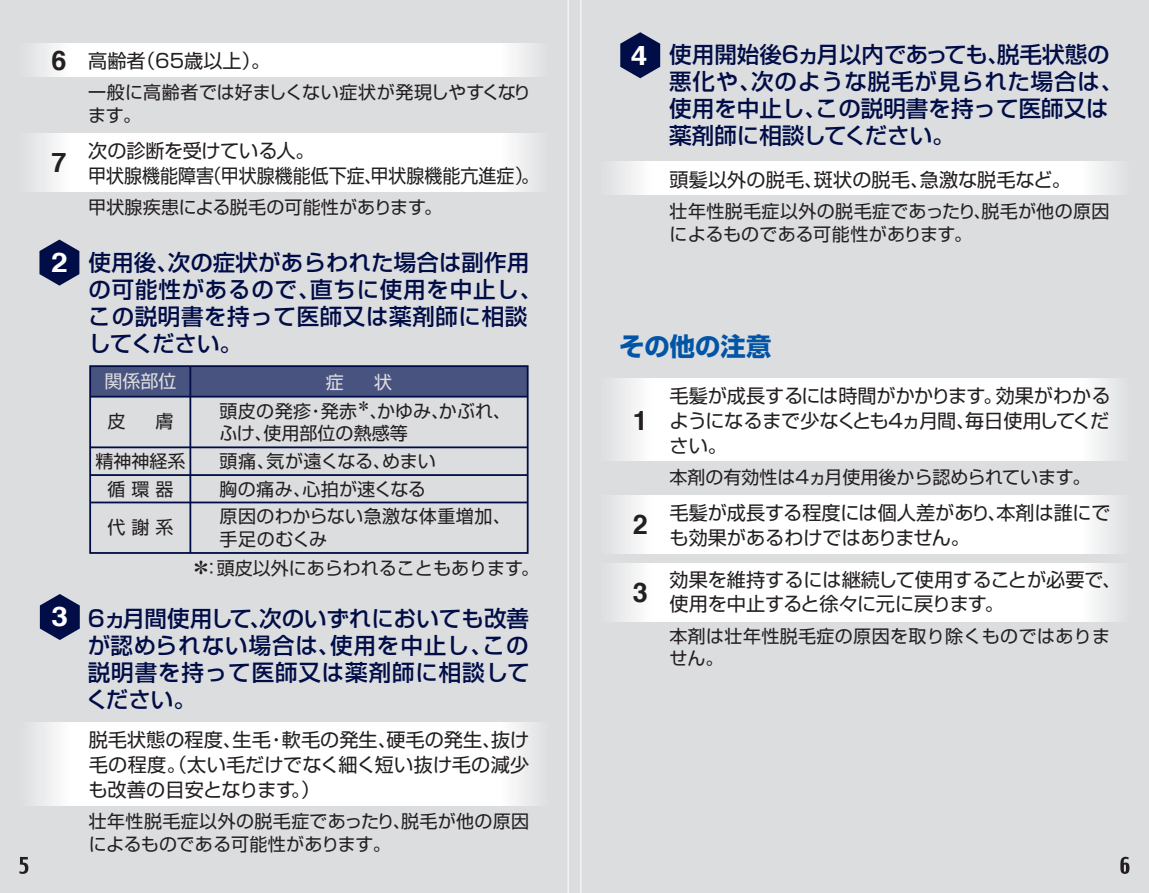
<style>
.page{position:relative;width:1149px;height:893px;background:#fff}
.page>*{position:absolute;margin:0;border:0;box-sizing:border-box;transform-origin:0 0}
.t1{font:700 27px "Helvetica";color:#231f20}
.t2{font:700 27px "Helvetica";color:#fff;scale:1.11 1}
.t3{font:700 25.43px "Shin Go Pro";color:#0154a6}
.t4{font:500 22.5px/27px "Shin Go Pro";letter-spacing:.025em;color:#000d46}
.t5{font:500 22.5px/27px "Shin Go Pro";color:#000d46}
.t6{font:19.12px/24.8px "Shin Go Pro";color:#231f20}
.t7{font:18px/22.5px "Shin Go Pro";letter-spacing:.01em;color:#231f20}
.t8{font:18px "Shin Go Pro";color:#dcdddf}
.s1{font-family:"Helvetica";font-weight:700;font-size:27px}
.s2{font-size:22.5px}
</style>
<div class="page">
<div style="left:0;top:0;width:1148px;height:893px;background:#dcdddf"></div>
<svg style="left:39px;top:240px;width:40px;height:46px"></svg>
<svg style="left:620px;top:32px;width:40px;height:46px"></svg>
<svg style="left:40px;top:594px;width:40px;height:46px"></svg>
<svg style="left:35px;top:44px;width:499px;height:33px;background:#fdfdfd"></svg>
<svg style="left:35px;top:723px;width:499px;height:82px;background:#fdfdfd"></svg>
<div style="left:90px;top:367px;width:437px;height:30px;background:#48537f"></div>
<hr style="left:90px;top:446px;width:437px;height:2px;background:#000d46">
<hr style="left:90px;top:396px;width:437px;height:2px;background:#000d46">
<hr style="left:90px;top:474px;width:437px;height:2px;background:#000d46">
<hr style="left:90px;top:502px;width:437px;height:1px;background:#000d46">
<hr style="left:189px;top:367px;width:2px;height:186px;background:#000d46">
<div style="left:89px;top:365px;width:439px;height:189px;border:2px solid #000d46"></div>
<svg style="left:616px;top:162px;width:499px;height:33px;background:#fdfdfd"></svg>
<svg style="left:616px;top:379px;width:499px;height:82px;background:#fdfdfd"></svg>
<svg style="left:616px;top:496px;width:499px;height:58px;background:#fdfdfd"></svg>
<svg style="left:616px;top:564px;width:499px;height:58px;background:#fdfdfd"></svg>
<svg style="left:35px;top:133px;width:499px;height:58px;background:#fdfdfd"></svg>
<svg style="left:19px;top:857px;width:9px;height:17px"></svg>
<svg style="left:1120px;top:857px;width:9px;height:17px"></svg>
<hr style="left:580px;top:0;width:1px;height:893px;background:#fff">
<hr style="left:567px;top:0;width:1px;height:893px;background:#fff">
<p class="t6" style="left:51px;top:46px;width:220px"><span class="s1">6</span> 高齢者（65歳以上）。</p>
<p class="t7" style="left:88px;top:79px;width:444px">一般に高齢者では好ましくない症状が発現しやすくなります。</p>
<p class="t6" style="left:88px;top:136px;width:452px">次の診断を受けている人。<br>甲状腺機能障害（甲状腺機能低下症、甲状腺機能亢進症）。</p>
<p class="t7" style="left:88px;top:194px;width:355px">甲状腺疾患による脱毛の可能性があります。</p>
<h1 class="t1" style="left:51px;top:141px;width:17px">7</h1>
<h1 class="t2" style="left:51px;top:240px;width:16px">2</h1>
<h1 class="t2" style="left:51px;top:595px;width:16px">3</h1>
<p class="t4" style="left:88px;top:247px;width:455px">使用後、次の症状があらわれた場合は副作用の可能性があるので、直ちに使用を中止し、この説明書を持って医師又は薬剤師に相談してください。</p>
<p class="t8" style="left:104px;top:366px;width:73px">関係部位</p>
<p class="t7" style="left:107px;top:408px;width:19px">皮</p>
<p class="t7" style="left:155px;top:408px;width:19px">膚</p>
<p class="t7" style="left:95px;top:445px;width:91px;line-height:28.1px;text-align:center">精神神経系循 環 器</p>
<p class="t7" style="left:107px;top:513px;width:67px">代 謝 系</p>
<p class="t8" style="left:326px;top:367px;width:19px">症</p>
<p class="t8" style="left:374px;top:367px;width:19px">状</p>
<p class="t7" style="left:219px;top:398px;width:293px">頭皮の発疹・発赤<sup>＊</sup>、かゆみ、かぶれ、ふけ、使用部位の熱感等</p>
<p class="t7" style="left:219px;top:445px;width:293px;line-height:27.7px">頭痛、気が遠くなる、めまい<br>胸の痛み、心拍が速くなる<br>原因のわからない急激な体重増加、</p>
<p class="t7" style="left:190px;top:522px;width:351px;line-height:29px;text-indent:30px">手足のむくみ<br><span class="s2">＊</span>：頭皮以外にあらわれることもあります。</p>
<p class="t4" style="left:86px;top:602px;width:445px;text-align:justify">6ヵ月間使用して、次のいずれにおいても改善が認められない場合は、使用を中止し、この説明書を持って医師又は薬剤師に相談してください。</p>
<p class="t6" style="left:88px;top:725px;width:442px;text-align:justify">脱毛状態の程度、生毛・軟毛の発生、硬毛の発生、抜け毛の程度。（太い毛だけでなく細く短い抜け毛の減少も改善の目安となります。）</p>
<p class="t7" style="left:89px;top:808px;width:442px">壮年性脱毛症以外の脱毛症であったり、脱毛が他の原因によるものである可能性があります。</p>
<h1 class="t2" style="left:630px;top:34px;width:16px">4</h1>
<p class="t5" style="left:669px;top:39px;width:455px">使用開始後6ヵ月以内であっても、脱毛状態の悪化や、次のような脱毛が見られた場合は、使用を中止し、この説明書を持って医師又は薬剤師に相談してください。</p>
<p class="t6" style="left:669px;top:165px;width:403px">頭髪以外の脱毛、斑状の脱毛、急激な脱毛など。</p>
<p class="t7" style="left:669px;top:198px;width:441px">壮年性脱毛症以外の脱毛症であったり、脱毛が他の原因によるものである可能性があります。</p>
<h2 class="t3" style="left:619px;top:326px;width:154px">その他の注意</h2>
<h1 class="t1" style="left:632px;top:399px;width:17px">1</h1>
<h1 class="t1" style="left:632px;top:503px;width:17px">2</h1>
<h1 class="t1" style="left:632px;top:571px;width:17px">3</h1>
<p class="t6" style="left:669px;top:381px;width:442px;text-align:justify">毛髪が成長するには時間がかかります。効果がわかるようになるまで少なくとも4ヵ月間、毎日使用してください。</p>
<p class="t7" style="left:669px;top:464px;width:422px">本剤の有効性は4ヵ月使用後から認められています。</p>
<p class="t6" style="left:669px;top:498px;width:442px">毛髪が成長する程度には個人差があり、本剤は誰にでも効果があるわけではありません。</p>
<p class="t6" style="left:669px;top:565px;width:453px">効果を維持するには継続して使用することが必要で、使用を中止すると徐々に元に戻ります。</p>
<p class="t7" style="left:669px;top:623px;width:442px">本剤は壮年性脱毛症の原因を取り除くものではありません。</p>
</div>
